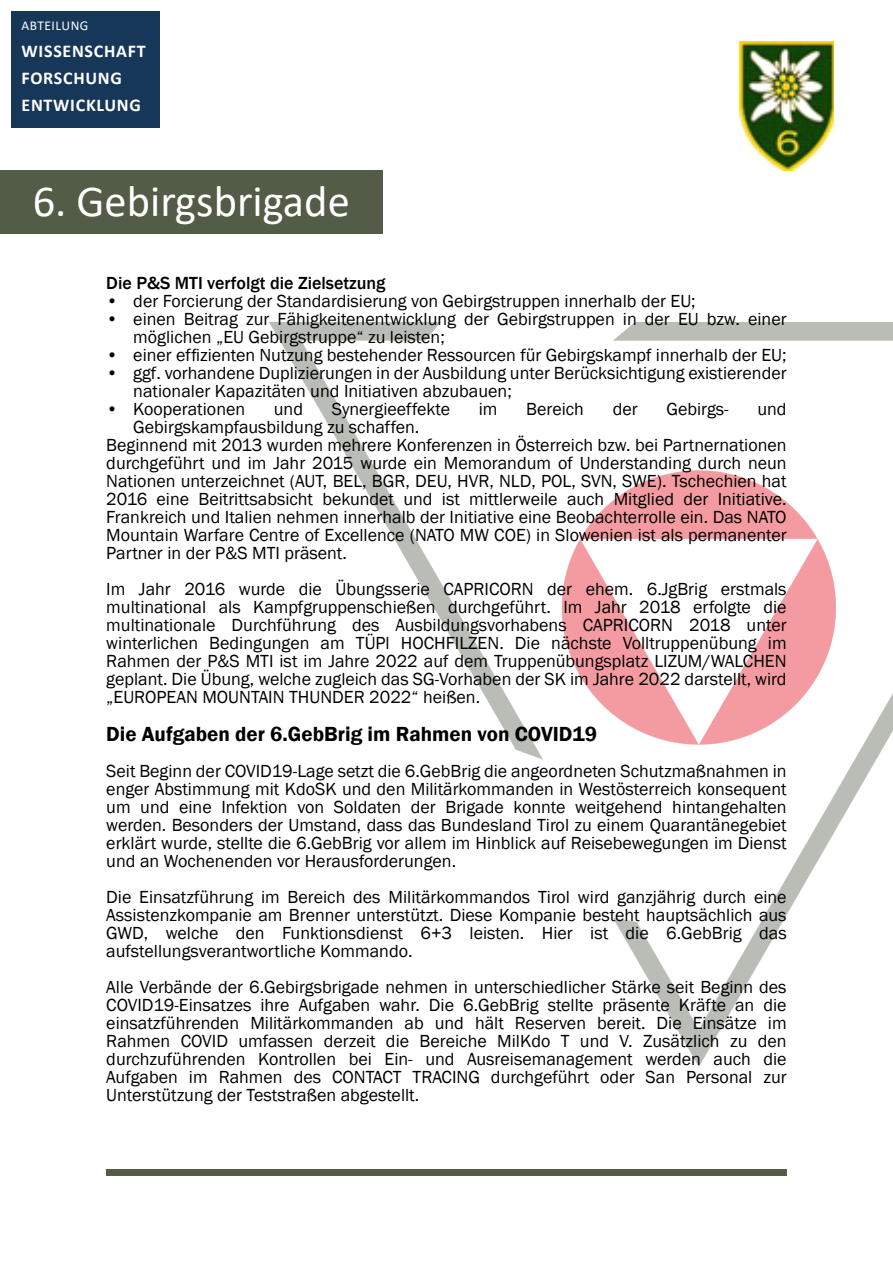
<style>
.page{position:relative;width:893px;height:1263px;background:#fff}
.page>*{position:absolute;margin:0;border:0;box-sizing:border-box;transform-origin:0 0}
.t1{font:44.55px "Calibri";color:#fff}
.t2{font:600 21px "Franklin Gothic";color:#000}
.t3{font:18px/18px "Franklin Gothic";color:#000;text-align:justify}
.t4{font:700 18px/27px "Calibri";letter-spacing:.04em;color:#fff}
.t5{font:500 18px "Franklin Gothic";color:#000}
.t6{font:13.5px "Calibri";letter-spacing:.04em;color:#fff}
</style>
<div class="page">
<div style="left:11px;top:11px;width:148px;height:117px;background:#163758"></div>
<img style="left:269px;top:323px;width:624px;height:743px">
<div style="left:0;top:170px;width:383px;height:64px;background:#535c46"></div>
<div style="left:106px;top:1169px;width:681px;height:7px;background:#535c46"></div>
<img style="left:739px;top:41px;width:95px;height:129px">
<p class="t6" style="left:22px;top:20px;width:68px">ABTEILUNG</p>
<p class="t4" style="left:22px;top:39px;width:125px">WISSENSCHAFT<br>FORSCHUNG<br>ENTWICKLUNG</p>
<h1 class="t1" style="left:33px;top:183px;width:319px">6. Gebirgsbrigade</h1>
<p class="t5" style="left:106px;top:276px;width:281px">Die P&amp;S MTI verfolgt die Zielsetzung</p>
<p class="t3" style="left:106px;top:293px;width:591px">• der Forcierung der Standardisierung von Gebirgstruppen innerhalb der EU;</p>
<p class="t3" style="left:133px;top:311px;width:655px;text-indent:-27px">• einen Beitrag zur Fähigkeitenentwicklung der Gebirgstruppen in der EU bzw. einer möglichen „EU Gebirgstruppe“ zu leisten;</p>
<p class="t3" style="left:106px;top:347px;width:682px">• einer effizienten Nutzung bestehender Ressourcen für Gebirgskampf innerhalb der EU;</p>
<p class="t3" style="left:133px;top:365px;width:655px;text-indent:-27px">• ggf. vorhandene Duplizierungen in der Ausbildung unter Berücksichtigung existierender nationaler Kapazitäten und Initiativen abzubauen;</p>
<p class="t3" style="left:106px;top:401px;width:140px">• Kooperationen</p>
<p class="t3" style="left:274px;top:401px;width:31px">und</p>
<p class="t3" style="left:332px;top:401px;width:120px">Synergieeffekte</p>
<p class="t3" style="left:479px;top:401px;width:20px">im</p>
<p class="t3" style="left:526px;top:401px;width:59px">Bereich</p>
<p class="t3" style="left:613px;top:401px;width:27px">der</p>
<p class="t3" style="left:666px;top:401px;width:64px">Gebirgs-</p>
<p class="t3" style="left:757px;top:401px;width:31px">und</p>
<p class="t3" style="left:106px;top:419px;width:682px;text-align:left;text-indent:27px">Gebirgskampfausbildung zu schaffen.<br>Beginnend mit 2013 wurden mehrere Konferenzen in Österreich bzw. bei Partnernationen durchgeführt und im Jahr 2015 wurde ein Memorandum of Understanding durch neun Nationen unterzeichnet (AUT, BEL, BGR, DEU, HVR, NLD, POL, SVN, SWE). Tschechien hat 2016 eine Beitrittsabsicht bekundet und ist mittlerweile auch Mitglied der Initiative.<br>Frankreich und Italien nehmen innerhalb der Initiative eine Beobachterrolle ein. Das NATO Mountain Warfare Centre of Excellence (NATO MW COE) in Slowenien ist als permanenter Partner in der P&amp;S MTI präsent.</p>
<p class="t3" style="left:106px;top:581px;width:682px">Im Jahr 2016 wurde die Übungsserie CAPRICORN der ehem. 6.JgBrig erstmals multinational als Kampfgruppenschießen durchgeführt. Im Jahr 2018 erfolgte die multinationale Durchführung des Ausbildungsvorhabens CAPRICORN 2018 unter winterlichen Bedingungen am TÜPl HOCHFILZEN. Die nächste Volltruppenübung im Rahmen der P&amp;S MTI ist im Jahre 2022 auf dem Truppenübungsplatz LIZUM/WALCHEN geplant. Die Übung, welche zugleich das SG-Vorhaben der SK im Jahre 2022 darstellt, wird „EUROPEAN MOUNTAIN THUNDER 2022“ heißen.</p>
<p class="t2" style="left:106px;top:726px;width:492px">Die Aufgaben der 6.GebBrig im Rahmen von COVID19</p>
<p class="t3" style="left:106px;top:763px;width:682px">Seit Beginn der COVID19-Lage setzt die 6.GebBrig die angeordneten Schutzmaßnahmen in enger Abstimmung mit KdoSK und den Militärkommanden in Westösterreich konsequent um und eine Infektion von Soldaten der Brigade konnte weitgehend hintangehalten werden. Besonders der Umstand, dass das Bundesland Tirol zu einem Quarantänegebiet erklärt wurde, stellte die 6.GebBrig vor allem im Hinblick auf Reisebewegungen im Dienst und an Wochenenden vor Herausforderungen.</p>
<p class="t3" style="left:106px;top:889px;width:682px">Die Einsatzführung im Bereich des Militärkommandos Tirol wird ganzjährig durch eine Assistenzkompanie am Brenner unterstützt. Diese Kompanie besteht hauptsächlich aus GWD, welche den Funktionsdienst 6+3 leisten. Hier ist die 6.GebBrig das aufstellungsverantwortliche Kommando.</p>
<p class="t3" style="left:106px;top:979px;width:682px">Alle Verbände der 6.Gebirgsbrigade nehmen in unterschiedlicher Stärke seit Beginn des COVID19-Einsatzes ihre Aufgaben wahr. Die 6.GebBrig stellte präsente Kräfte an die einsatzführenden Militärkommanden ab und hält Reserven bereit. Die Einsätze im Rahmen COVID umfassen derzeit die Bereiche MilKdo T und V. Zusätzlich zu den durchzuführenden Kontrollen bei Ein- und Ausreisemanagement werden auch die Aufgaben im Rahmen des CONTACT TRACING durchgeführt oder San Personal zur Unterstützung der Teststraßen abgestellt.</p>
</div>
